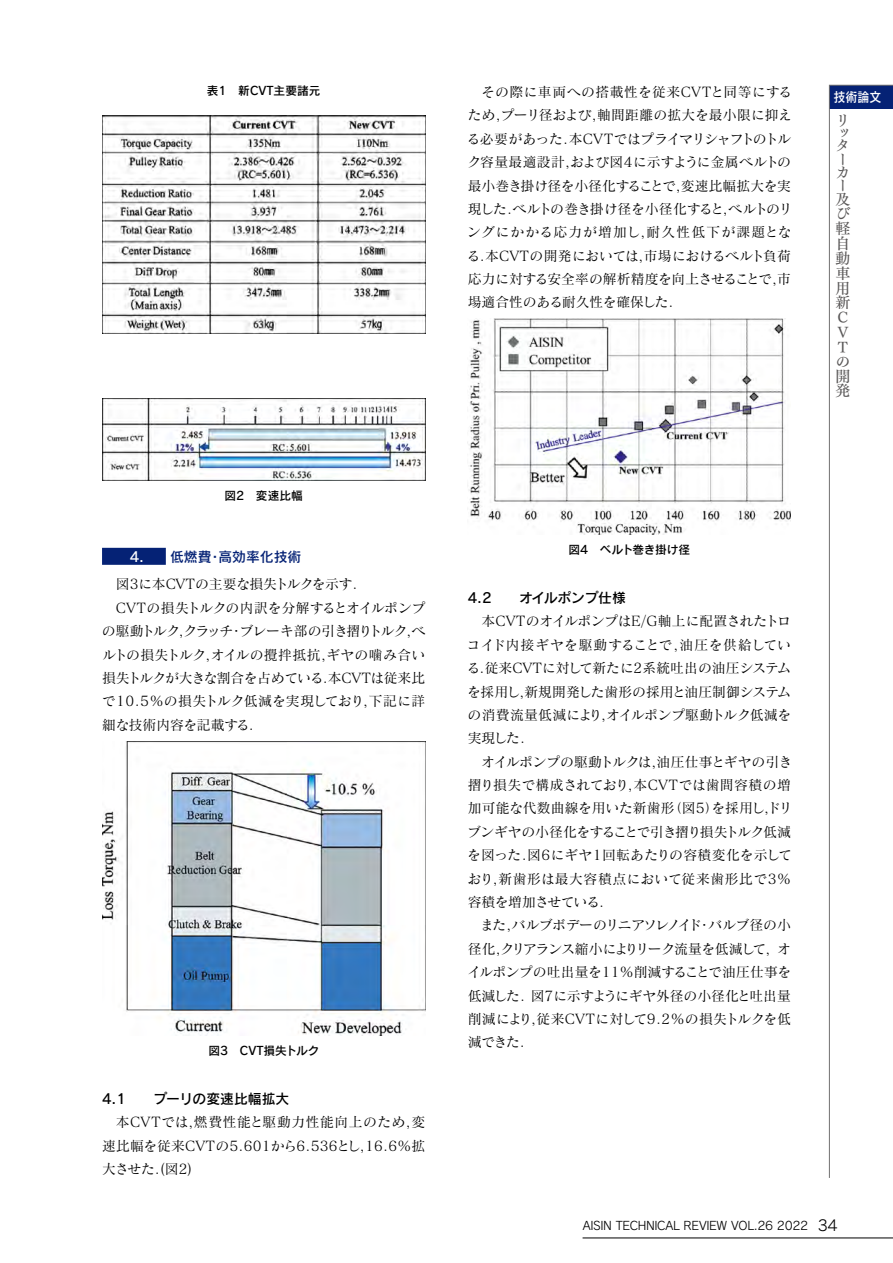
<style>
.page{position:relative;width:893px;height:1263px;background:#fff}
.page>*{position:absolute;margin:0;border:0;box-sizing:border-box;transform-origin:0 0}
.t1{font:14.85px/15px "Tsuku Min Pr 5 N D";color:#595757}
.t2{font:13.8px/23.4px "Matisse Pro M";color:#000;text-align:justify}
.t3{font:13.8px "Matisse Pro M";letter-spacing:-.065em;color:#000}
.t4{font:13.8px "Matisse Pro M";letter-spacing:-.03em;color:#000}
.t5{font:13.8px "Matisse Pro M";letter-spacing:.02em;color:#000}
.t6{font:13.8px "Rodin Pro DB";color:#000}
.t7{font:13.8px "Rodin Pro DB";letter-spacing:-.02em;color:#000}
.t8{font:13.8px "Rodin Pro DB";color:#052275}
.t9{font:13.35px "Rodin Pro DB";color:#fff;scale:.9 1}
.t10{font:11.7px "Rodin Pro N DB";color:#000}
.t11{font:11.7px "Rodin Pro M";letter-spacing:-.03em;color:#000}
.s1{color:#fff}
.s2{font-size:14.85px}
</style>
<div class="page">
<svg style="left:829px;top:85px;width:64px;height:1093px"></svg>
<div style="left:102px;top:548px;width:64px;height:17px;background:#052275"></div>
<img style="left:102px;top:116px;width:323px;height:218px">
<img style="left:102px;top:398px;width:323px;height:83px">
<img style="left:102px;top:741px;width:323px;height:295px">
<img style="left:468px;top:319px;width:323px;height:216px">
<hr style="left:583px;top:1237px;width:310px;height:1px;background:#000">
<p class="t10" style="left:207px;top:83px;width:115px">表1　新CVT主要諸元</p>
<p class="t10" style="left:225px;top:488px;width:80px">図2　変速比幅</p>
<p class="t8" style="left:130px;top:547px;width:173px"><span class="s1">4.</span> 低燃費・高効率化技術</p>
<p class="t2" style="left:116px;top:572px;width:243px">図3に本CVTの主要な損失トルクを示す.</p>
<p class="t2" style="left:116px;top:595px;width:311px">CVTの損失トルクの内訳を分解するとオイルポンプ</p>
<p class="t3" style="left:102px;top:622px;width:325px">の駆動トルク,クラッチ・ブレーキ部の引き摺りトルク,ベ</p>
<p class="t5" style="left:102px;top:646px;width:325px">ルトの損失トルク,オイルの攪拌抵抗,ギヤの噛み合い</p>
<p class="t4" style="left:102px;top:669px;width:325px">損失トルクが大きな割合を占めている.本CVTは従来比</p>
<p class="t2" style="left:102px;top:689px;width:325px">で10.5%の損失トルク低減を実現しており,下記に詳</p>
<p class="t2" style="left:102px;top:712px;width:153px">細な技術内容を記載する.</p>
<p class="t10" style="left:208px;top:1043px;width:112px">図3　CVT損失トルク</p>
<p class="t6" style="left:102px;top:1090px;width:189px">4.1　　プーリの変速比幅拡大</p>
<p class="t2" style="left:102px;top:1110px;width:325px;text-indent:14px">本CVTでは,燃費性能と駆動力性能向上のため,変速比幅を従来CVTの5.601から6.536とし,16.6%拡大させた.(図2)</p>
<p class="t2" style="left:467px;top:80px;width:327px;text-align:left;text-indent:15px">その際に車両への搭載性を従来CVTと同等にするため,プーリ径および,軸間距離の拡大を最小限に抑える必要があった.本CVTではプライマリシャフトのトルク容量最適設計,および図4に示すように金属ベルトの最小巻き掛け径を小径化することで,変速比幅拡大を実現した.ベルトの巻き掛け径を小径化すると,ベルトのリングにかかる応力が増加し,耐久性低下が課題となる.本CVTの開発においては,市場におけるベルト負荷応力に対する安全率の解析精度を向上させることで,市場適合性のある耐久性を確保した.</p>
<p class="t9" style="left:833px;top:88px;width:55px">技術論文</p>
<p class="t1" style="left:836px;top:105px;width:16px;line-height:26.4px">リリリリリリリ</p>
<p class="t1" style="left:836px;top:205px;width:23px">リリリリ</p>
<p class="t1" style="left:836px;top:264px;width:23px;text-align:center">リリリリリリリリリ</p>
<p class="t10" style="left:568px;top:542px;width:123px">図4　ベルト巻き掛け径</p>
<p class="t7" style="left:468px;top:589px;width:160px">4.2　　オイルポンプ仕様</p>
<p class="t2" style="left:467px;top:609px;width:326px;text-indent:15px">本CVTのオイルポンプはE/G軸上に配置されたトロコイド内接ギヤを駆動することで,油圧を供給している.従来CVTに対して新たに2系統吐出の油圧システムを採用し,新規開発した歯形の採用と油圧制御システムの消費流量低減により,オイルポンプ駆動トルク低減を実現した.</p>
<p class="t2" style="left:467px;top:749px;width:327px;text-indent:14px">オイルポンプの駆動トルクは,油圧仕事とギヤの引き摺り損失で構成されており,本CVTでは歯間容積の増加可能な代数曲線を用いた新歯形（図5）を採用し,ドリブンギヤの小径化をすることで引き摺り損失トルク低減を図った.図6にギヤ1回転あたりの容積変化を示しており,新歯形は最大容積点において従来歯形比で3%容積を増加させている.</p>
<p class="t2" style="left:467px;top:913px;width:325px;text-indent:13px">また,バルブボデーのリニアソレノイド・バルブ径の小径化,クリアランス縮小によりリーク流量を低減して, オイルポンプの吐出量を11%削減することで油圧仕事を低減した. 図7に示すようにギヤ外径の小径化と吐出量削減により,従来CVTに対して9.2%の損失トルクを低減できた.</p>
<p class="t11" style="left:583px;top:1218px;width:257px">AISIN TECHNICAL REVIEW VOL.26 2022 <span class="s2">34</span></p>
</div>
